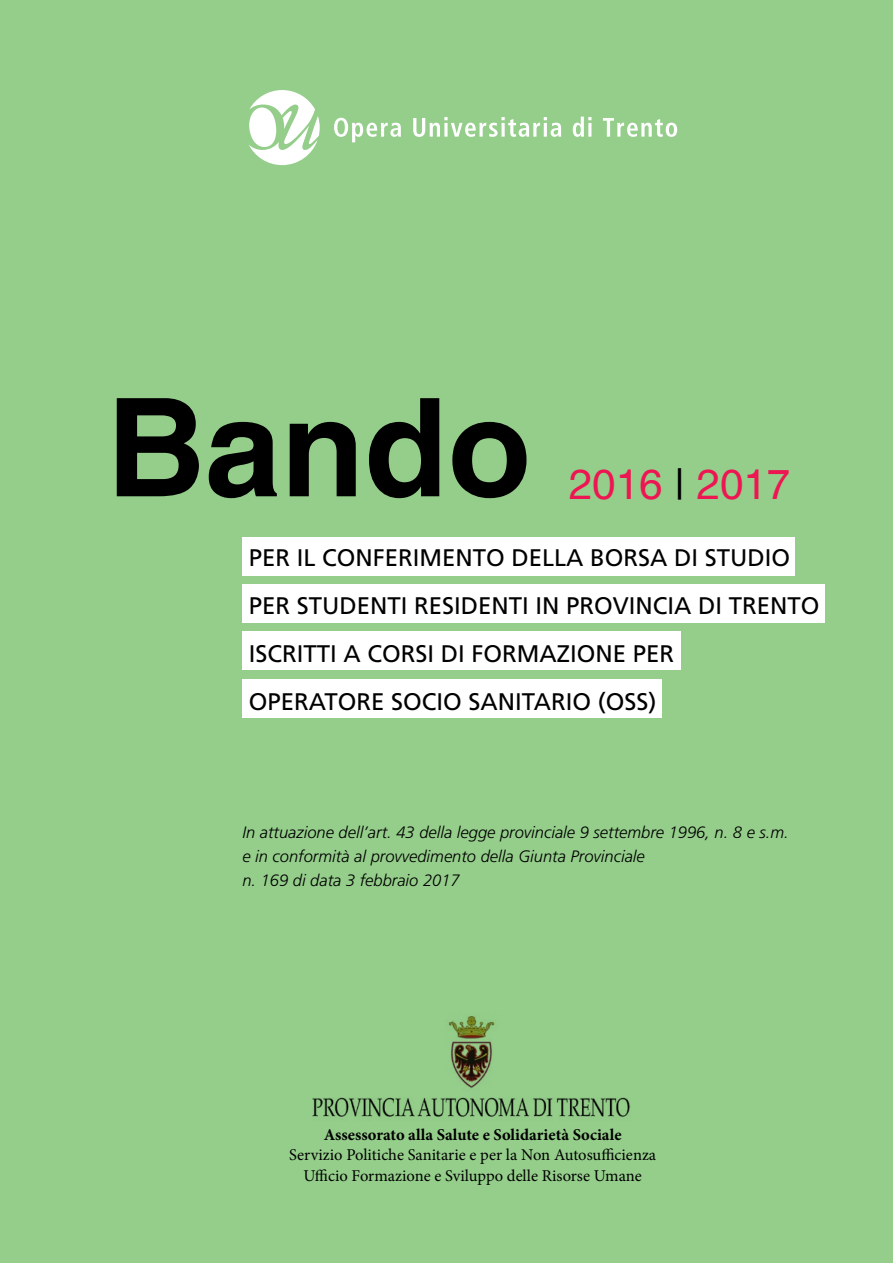
<style>
.page{position:relative;width:893px;height:1263px;background:#95ce8b}
.page>*{position:absolute;margin:0;border:0;box-sizing:border-box;transform-origin:0 0}
.t1{font:700 136.5px "Helvetica";color:#000}
.t2{font:42px "Helvetica";color:#ed1652}
.t3{font:24px/48px "Frutiger LT Std";color:#000}
.t4{font:italic 300 16.5px/24px "Frutiger LT Std";color:#000}
.t5{font:16.5px/21.6px "Minion Pro";color:#000;text-align:center}
.t6{font:700 16.5px "Minion Pro";letter-spacing:.005em;color:#000}
.s1{color:#000}
</style>
<div class="page">
<div style="left:242px;top:537px;width:553px;height:38px;background:#fff"></div>
<div style="left:242px;top:584px;width:583px;height:39px;background:#fff"></div>
<div style="left:242px;top:632px;width:439px;height:38px;background:#fff"></div>
<div style="left:242px;top:679px;width:420px;height:39px;background:#fff"></div>
<svg style="left:334px;top:118px;width:67px;height:24px"></svg>
<svg style="left:413px;top:117px;width:148px;height:20px"></svg>
<svg style="left:573px;top:117px;width:18px;height:20px"></svg>
<hr style="left:588px;top:123px;width:3px;height:14px;background:#fff">
<svg style="left:603px;top:118px;width:74px;height:19px"></svg>
<svg style="left:249px;top:90px;width:71px;height:75px"></svg>
<img style="left:313px;top:1013px;width:318px;height:111px">
<svg style="left:132px;top:500px;width:446px;height:2px"></svg>
<svg style="left:594px;top:504px;width:245px;height:1px"></svg>
<h1 class="t1" style="left:106px;top:364px;width:426px">Bando</h1>
<h2 class="t2" style="left:569px;top:460px;width:223px">2016 <span class="s1">|</span> 2017</h2>
<h3 class="t3" style="left:249px;top:533px;width:572px">PER IL CONFERIMENTO DELLA BORSA DI STUDIO PER STUDENTI RESIDENTI IN PROVINCIA DI TRENTO ISCRITTI A CORSI DI FORMAZIONE PER<br>OPERATORE SOCIO SANITARIO (OSS)</h3>
<p class="t4" style="left:242px;top:820px;width:548px">In attuazione dell’art. 43 della legge provinciale 9 settembre 1996, n. 8 e s.m. e in conformità al provvedimento della Giunta Provinciale<br>n. 169 di data 3 febbraio 2017</p>
<p class="t6" style="left:324px;top:1123px;width:299px">Assessorato alla Salute e Solidarietà Sociale</p>
<p class="t5" style="left:289px;top:1143px;width:369px">Servizio Politiche Sanitarie e per la Non Autosufficienza<br>Ufficio Formazione e Sviluppo delle Risorse Umane</p>
</div>
